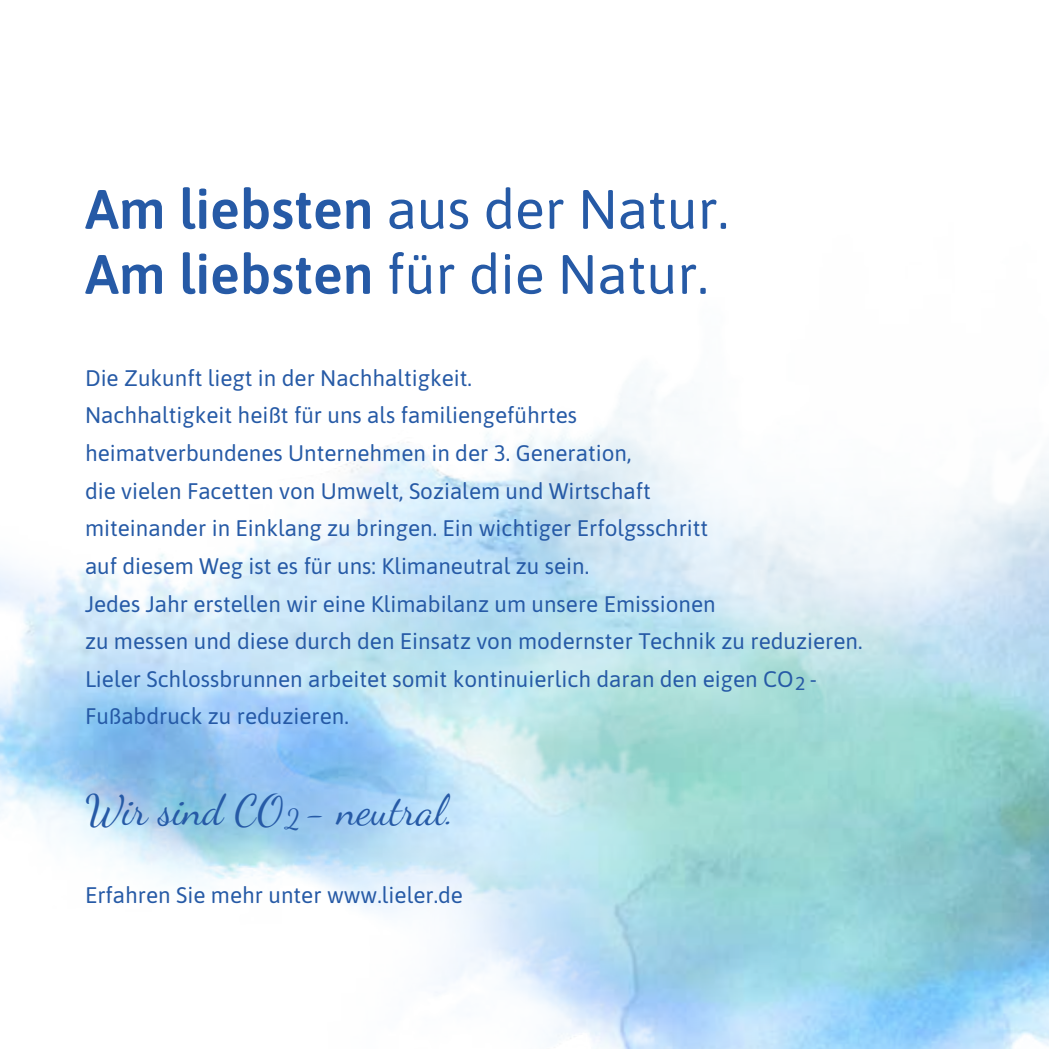
<style>
.page{position:relative;width:1049px;height:1049px;background:#fff}
.page>*{position:absolute;margin:0;border:0;box-sizing:border-box;transform-origin:0 0}
.t1{font:55.25px/65px "Asap";color:#265aa6}
.t2{font:42.5px "Dancing Script";color:#265aa6}
.t3{font:27.5px "Dancing Script";color:#265aa6}
.t4{font:22.5px/37.5px "Asap";color:#265aa6}
.t5{font:20px "Myriad Pro";color:#265aa6}
.s1{font-weight:600}
</style>
<div class="page">
<img style="left:0;top:383px;width:1049px;height:666px">
<h1 class="t1" style="left:85px;top:174px;width:645px"><span class="s1">Am liebsten</span> aus der Natur.<br><span class="s1">Am liebsten</span> für die Natur.</h1>
<p class="t4" style="left:85px;top:358px;width:779px">Die Zukunft liegt in der Nachhaltigkeit.<br>Nachhaltigkeit heißt für uns als familiengeführtes<br>heimatverbundenes Unternehmen in der 3. Generation,<br>die vielen Facetten von Umwelt, Sozialem und Wirtschaft<br>miteinander in Einklang zu bringen. Ein wichtiger Erfolgsschritt<br>auf diesem Weg ist es für uns: Klimaneutral zu sein.<br>Jedes Jahr erstellen wir eine Klimabilanz um unsere Emissionen<br>zu messen und diese durch den Einsatz von modernster Technik zu reduzieren.<br>Lieler Schlossbrunnen arbeitet somit kontinuierlich daran den eigen CO - Fußabdruck zu reduzieren.</p>
<p class="t5" style="left:795px;top:671px;width:12px">2</p>
<h2 class="t2" style="left:85px;top:777px;width:371px">Wir sind CO - neutral.</h2>
<p class="t3" style="left:285px;top:798px;width:17px">2</p>
<p class="t4" style="left:85px;top:875px;width:379px">Erfahren Sie mehr unter www.lieler.de</p>
</div>
